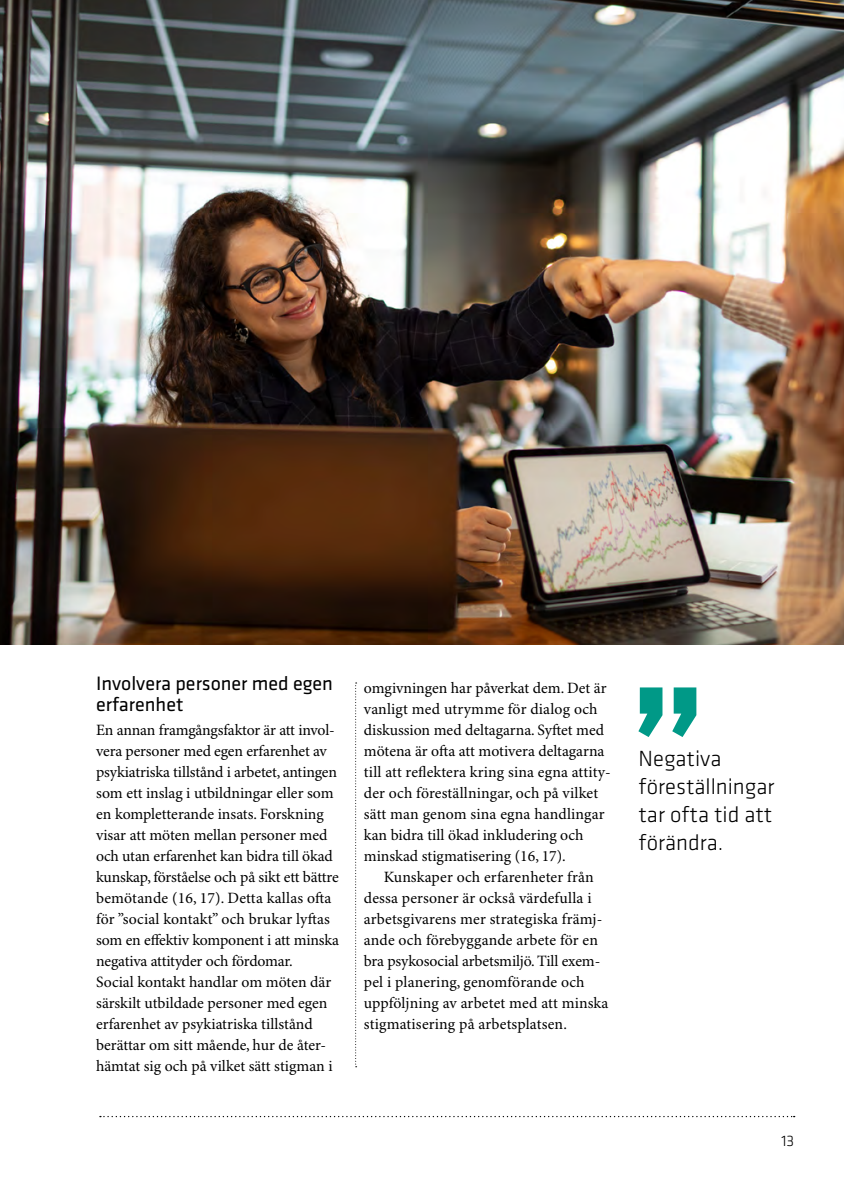
<style>
.page{position:relative;width:844px;height:1191px;background:#fff}
.page>*{position:absolute;margin:0;border:0;box-sizing:border-box;transform-origin:0 0}
.t1{font:700 157.5px "Klavika";color:#009987}
.t2{font:300 22.75px/28px "Klavika";color:#000}
.Rubrik_2{font:20.12px/21px "Klavika";color:#000}
.Bröd_uin{font:15.75px/21px "Minion Pro";letter-spacing:-.005em;color:#000}
.Bröd_min{font:15.75px/21px "Minion Pro";letter-spacing:.005em;color:#000}
.t3{font:300 15.75px "Klavika";color:#000}
</style>
<div class="page">
<svg style="left:100px;top:1115px;width:694px;height:2px"></svg>
<img style="left:0;top:0;width:843px;height:645px">
<svg style="left:355px;top:682px;width:1px;height:385px"></svg>
<h2 class="Rubrik_2" style="left:96px;top:672px;width:238px">Involvera personer med egen erfarenhet</h2>
<p class="Bröd_uin" style="left:96px;top:720px;width:244px">En annan framgångsfaktor är att invol&shy;vera personer med egen erfarenhet av psykiatriska tillstånd i arbetet, antingen som ett inslag i utbildningar eller som en kompletterande insats. Forskning visar att möten mellan personer med och utan erfarenhet kan bidra till ökad kunskap, förståelse och på sikt ett bättre bemötande (16, 17). Detta kallas ofta för ”social kontakt” och brukar lyftas som en effektiv komponent i att minska negativa attityder och fördomar.</p>
<p class="Bröd_uin" style="left:96px;top:972px;width:238px">Social kontakt handlar om möten där särskilt utbildade personer med egen erfarenhet av psykiatriska tillstånd berättar om sitt mående, hur de åter&shy;hämtat sig och på vilket sätt stigman i</p>
<p class="Bröd_uin" style="left:364px;top:678px;width:248px">omgivningen har påverkat dem. Det är vanligt med utrymme för dialog och diskussion med deltagarna. Syftet med mötena är ofta att motivera deltagarna till att reflektera kring sina egna attity&shy;der och föreställningar, och på vilket sätt man genom sina egna handlingar kan bidra till ökad inkludering och minskad stigmatisering (16, 17).</p>
<p class="Bröd_min" style="left:364px;top:867px;width:246px;text-indent:20px">Kunskaper och erfarenheter från dessa personer är också värdefulla i arbetsgivarens mer strategiska främj&shy;ande och förebyggande arbete för en bra psykosocial arbetsmiljö. Till exem&shy;pel i planering, genomförande och uppföljning av arbetet med att minska stigmatisering på arbetsplatsen.</p>
<h1 class="t1" style="left:630px;top:629px;width:78px">”</h1>
<h2 class="t2" style="left:638px;top:744px;width:137px">Negativa föreställningar tar ofta tid att förändra.</h2>
<p class="t3" style="left:781px;top:1131px;width:14px">13</p>
</div>
